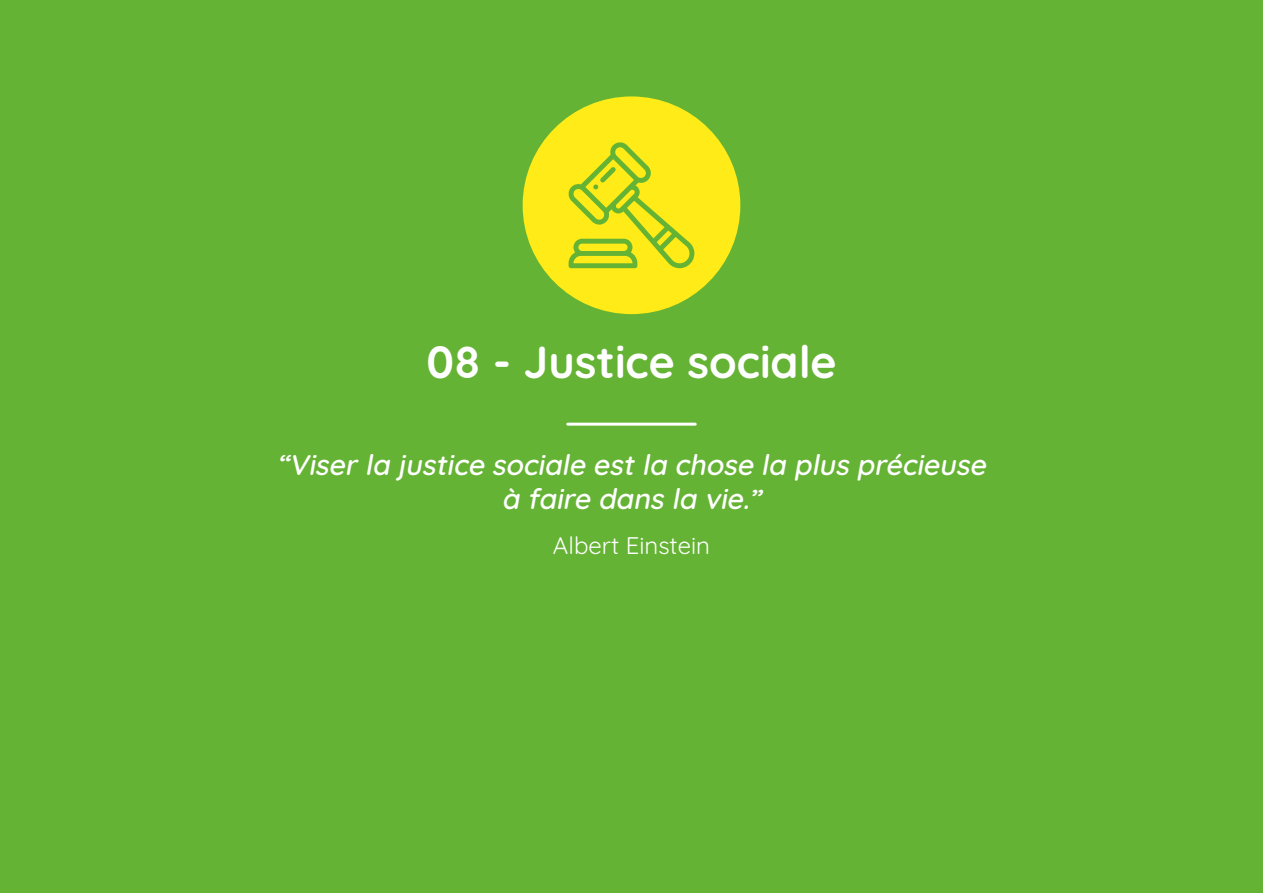
<style>
.page{position:relative;width:1263px;height:893px;background:#65b334}
.page>*{position:absolute;margin:0;border:0;box-sizing:border-box;transform-origin:0 0}
.t1{font:700 45px "Quicksand";color:#fff}
.t2{font:italic 600 28.5px/34.2px "Quicksand";color:#fff;text-align:center}
.t3{font:24px "Quicksand";color:#fff}
</style>
<div class="page">
<div style="left:523px;top:96px;width:217px;height:218px;background:#feeb17;border-radius:50%"></div>
<hr style="left:568px;top:423px;width:127px;height:3px;background:#fff">
<svg style="left:568px;top:142px;width:127px;height:126px"></svg>
<h1 class="t1" style="left:522px;top:327px;width:219px">01.Énergie</h1>
<h1 class="t1" style="left:426px;top:327px;width:411px">08 - Justice sociale</h1>
<p class="t2" style="left:277px;top:445px;width:717px">“Viserla j ustice sociale estla chose la plus précieuse à faire dans la vie.”</p>
<p class="t3" style="left:553px;top:527px;width:159px">Albert Einstein</p>
</div>
